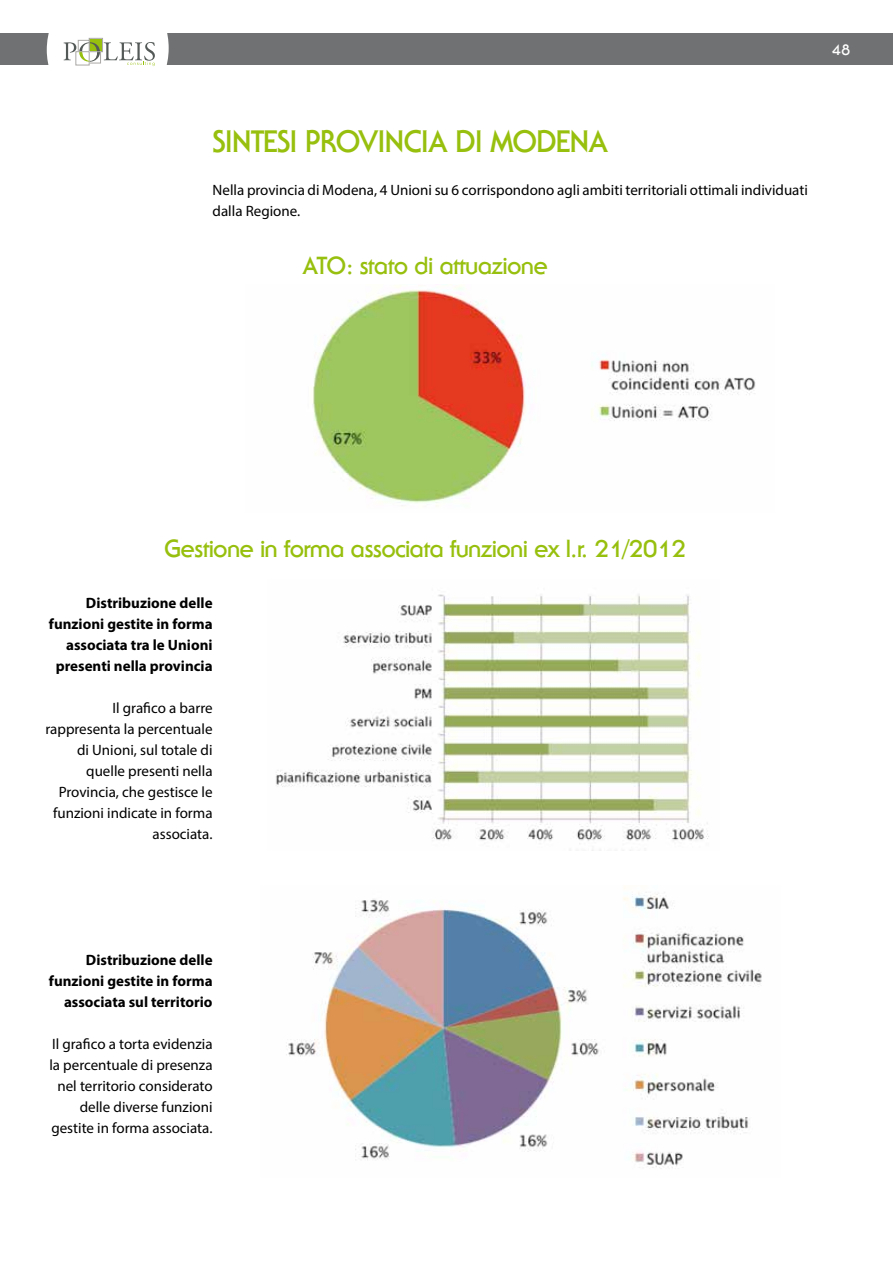
<style>
.page{position:relative;width:893px;height:1263px;background:#fff}
.page>*{position:absolute;margin:0;border:0;box-sizing:border-box;transform-origin:0 0}
.t1{font:700 30px "Serif Gothic IT Cby BT";letter-spacing:-.03em;color:#97bf0d}
.t2{font:700 24px "Serif Gothic IT Cby BT";letter-spacing:-.03em;color:#97bf0d}
.t3{font:15px/21px "Myriad Pro";color:#000;text-align:right}
.t4{font:700 15px/21px "Myriad Pro";color:#000;text-align:right}
.t5{font:700 15px "Serif Gothic IT Cby BT";color:#fff}
</style>
<div class="page">
<div style="left:0;top:33px;width:893px;height:31px;background:#707172"></div>
<svg style="left:47px;top:33px;width:122px;height:34px;background:#e5e8e0"></svg>
<img style="left:276px;top:594px;width:433px;height:250px">
<img style="left:286px;top:893px;width:476px;height:275px">
<img style="left:312px;top:285px;width:444px;height:221px">
<p class="t5" style="left:832px;top:41px;width:20px">48</p>
<h1 class="t1" style="left:213px;top:123px;width:397px">SINTESI PROVINCIA DI MODENA</h1>
<p class="t3" style="left:213px;top:179px;width:597px;text-align:left">Nella provincia di Modena, 4 Unioni su 6 corrispondono agli ambiti territoriali ottimali individuati dalla Regione.</p>
<h2 class="t2" style="left:303px;top:251px;width:247px">ATO: stato di attuazione</h2>
<h2 class="t2" style="left:164px;top:534px;width:524px">Gestione in forma associata funzioni ex l.r. 21/2012</h2>
<p class="t4" style="left:49px;top:592px;width:165px">Distribuzione delle funzioni gestite in forma associata tra le Unioni presenti nella provincia</p>
<p class="t3" style="left:45px;top:697px;width:169px">Il grafico a barre rappresenta la percentuale di Unioni, sul totale di quelle presenti nella<br>Provincia, che gestisce le funzioni indicate in forma associata.</p>
<p class="t4" style="left:49px;top:949px;width:165px">Distribuzione delle funzioni gestite in forma associata sul territorio</p>
<p class="t3" style="left:49px;top:1033px;width:165px">Il grafico a torta evidenzia la percentuale di presenza nel territorio considerato delle diverse funzioni gestite in forma associata.</p>
</div>
